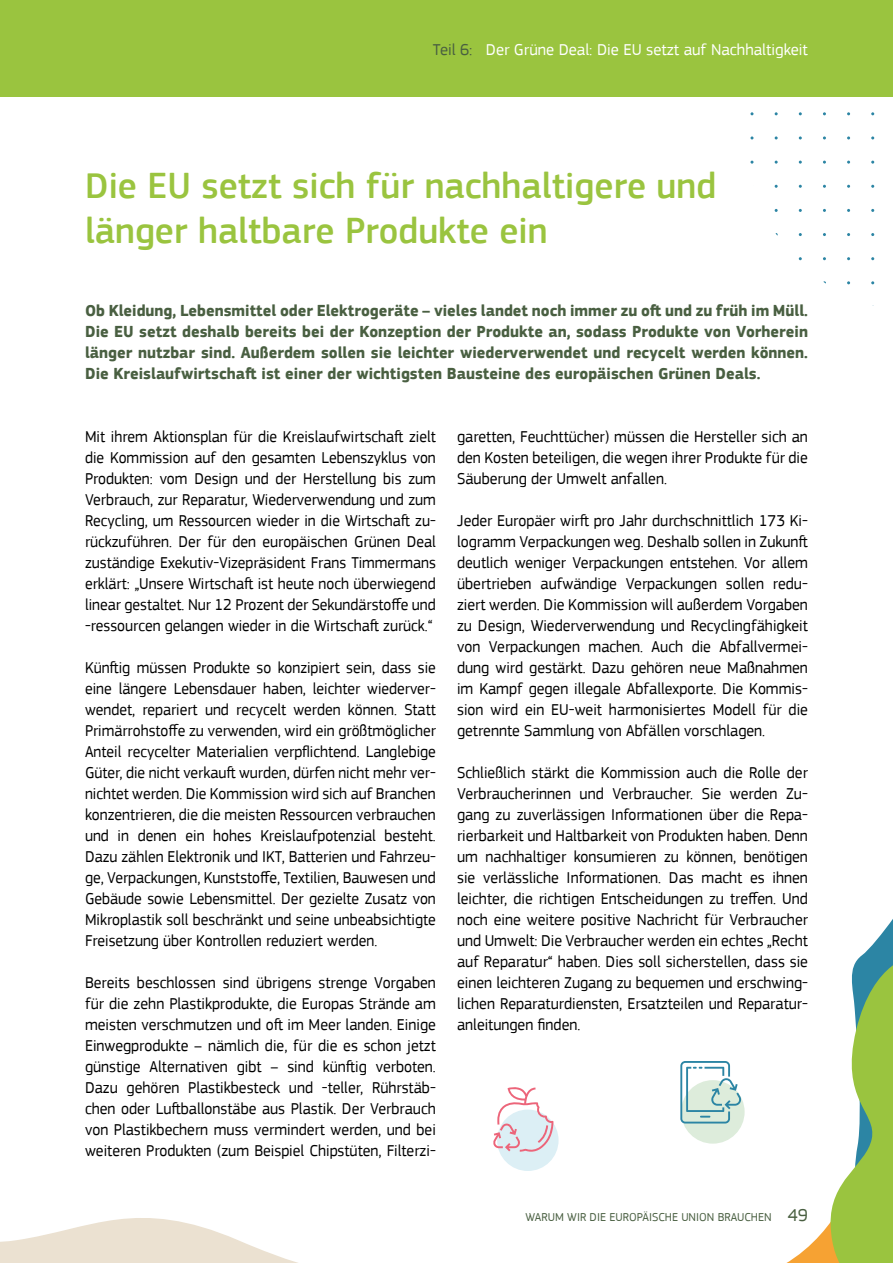
<style>
.page{position:relative;width:893px;height:1263px;background:#fff}
.page>*{position:absolute;margin:0;border:0;box-sizing:border-box;transform-origin:0 0}
.t1{font:500 37.5px/45px "PF Square Sans Pro";color:#9ac43f}
.t2{font:16.5px/21px "PF Square Sans Pro";color:#000;text-align:justify;scale:.96 1}
.t3{font:16.5px/21px "PF Square Sans Pro";color:#000;text-align:justify;scale:.95 1}
.t4{font:700 16.5px/21px "PF Square Sans Pro";color:#495f41;text-align:justify}
.t5{font:16.5px "PF Square Sans Pro";color:#fff}
.t6{font:12px "PF Square Sans Pro";color:#495f41}
.s1{color:#495f41}
.s2{font-size:18px}
</style>
<div class="page">
<svg style="left:0;top:1218px;width:298px;height:45px"></svg>
<div style="left:0;top:0;width:893px;height:96px;background:#9ac43f"></div>
<div style="left:497px;top:1109px;width:62px;height:62px;background:#dceff5;border-radius:50%"></div>
<svg style="left:493px;top:1087px;width:60px;height:65px"></svg>
<svg style="left:680px;top:919px;width:213px;height:344px"></svg>
<p class="t5" style="left:433px;top:40px;width:377px"><span class="s1">Teil 6:</span> Der Grüne Deal: Die EU setzt auf Nachhaltigkeit</p>
<h1 class="t1" style="left:85px;top:164px;width:633px">Die EU setzt sich für nachhaltigere und länger haltbare Produkte ein</h1>
<p class="t4" style="left:85px;top:301px;width:724px">Ob Kleidung, Lebensmittel oder Elektrogeräte – vieles landet noch immer zu oft und zu früh im Müll.<br>Die EU setzt deshalb bereits bei der Konzeption der Produkte an, sodass Produkte von Vorherein länger nutzbar sind. Außerdem sollen sie leichter wiederverwendet und recycelt werden können.<br>Die Kreislaufwirtschaft ist einer der wichtigsten Bausteine des europäischen Grünen Deals.</p>
<p class="t3" style="left:85px;top:426px;width:371px">Mit ihrem Aktionsplan für die Kreislaufwirtschaft zielt die Kommission auf den gesamten Lebenszyklus von Produkten: vom Design und der Herstellung bis zum Verbrauch, zur Reparatur, Wiederverwendung und zum Recycling, um Ressourcen wieder in die Wirtschaft zu&shy;rückzuführen. Der für den europäischen Grünen Deal zuständige Exekutiv-Vizepräsident Frans Timmermans erklärt: „Unsere Wirtschaft ist heute noch überwiegend linear gestaltet. Nur 12 Prozent der Sekundärstoffe und -ressourcen gelangen wieder in die Wirtschaft zurück.“</p>
<p class="t3" style="left:85px;top:657px;width:371px">Künftig müssen Produkte so konzipiert sein, dass sie eine längere Lebensdauer haben, leichter wiederver&shy;wendet, repariert und recycelt werden können. Statt Primärrohstoffe zu verwenden, wird ein größtmöglicher Anteil recycelter Materialien verpflichtend. Langlebige Güter, die nicht verkauft wurden, dürfen nicht mehr ver&shy;nichtet werden. Die Kommission wird sich auf Branchen konzentrieren, die die meisten Ressourcen verbrauchen und in denen ein hohes Kreislaufpotenzial besteht.<br>Dazu zählen Elektronik und IKT, Batterien und Fahrzeu&shy;ge, Verpackungen, Kunststoffe, Textilien, Bauwesen und Gebäude sowie Lebensmittel. Der gezielte Zusatz von Mikroplastik soll beschränkt und seine unbeabsichtigte Freisetzung über Kontrollen reduziert werden.</p>
<p class="t2" style="left:85px;top:972px;width:367px">Bereits beschlossen sind übrigens strenge Vorgaben für die zehn Plastikprodukte, die Europas Strände am meisten verschmutzen und oft im Meer landen. Einige Einwegprodukte – nämlich die, für die es schon jetzt günstige Alternativen gibt – sind künftig verboten.<br>Dazu gehören Plastikbesteck und -teller, Rührstäb&shy;chen oder Luftballonstäbe aus Plastik. Der Verbrauch von Plastikbechern muss vermindert werden, und bei weiteren Produkten (zum Beispiel Chipstüten, Filterzi-</p>
<p class="t2" style="left:457px;top:426px;width:367px">garetten, Feuchttücher) müssen die Hersteller sich an den Kosten beteiligen, die wegen ihrer Produkte für die Säuberung der Umwelt anfallen.</p>
<p class="t2" style="left:457px;top:510px;width:367px">Jeder Europäer wirft pro Jahr durchschnittlich 173 Ki&shy;logramm Verpackungen weg. Deshalb sollen in Zukunft deutlich weniger Verpackungen entstehen. Vor allem übertrieben aufwändige Verpackungen sollen redu&shy;ziert werden. Die Kommission will außerdem Vorgaben zu Design, Wiederverwendung und Recyclingfähigkeit von Verpackungen machen. Auch die Abfallvermei&shy;dung wird gestärkt. Dazu gehören neue Maßnahmen im Kampf gegen illegale Abfallexporte. Die Kommis&shy;sion wird ein EU-weit harmonisiertes Modell für die getrennte Sammlung von Abfällen vorschlagen.</p>
<p class="t2" style="left:457px;top:762px;width:367px">Schließlich stärkt die Kommission auch die Rolle der Verbraucherinnen und Verbraucher. Sie werden Zu&shy;gang zu zuverlässigen Informationen über die Repa&shy;rierbarkeit und Haltbarkeit von Produkten haben. Denn um nachhaltiger konsumieren zu können, benötigen sie verlässliche Informationen. Das macht es ihnen leichter, die richtigen Entscheidungen zu treffen. Und noch eine weitere positive Nachricht für Verbraucher und Umwelt: Die Verbraucher werden ein echtes „Recht auf Reparatur“ haben. Dies soll sicherstellen, dass sie einen leichteren Zugang zu bequemen und erschwing&shy;lichen Reparaturdiensten, Ersatzteilen und Reparatur&shy;anleitungen finden.</p>
<p class="t6" style="left:525px;top:1210px;width:284px">WARUM WIR DIE EUROPÄISCHE UNION BRAUCHEN <span class="s2">49</span></p>
</div>
